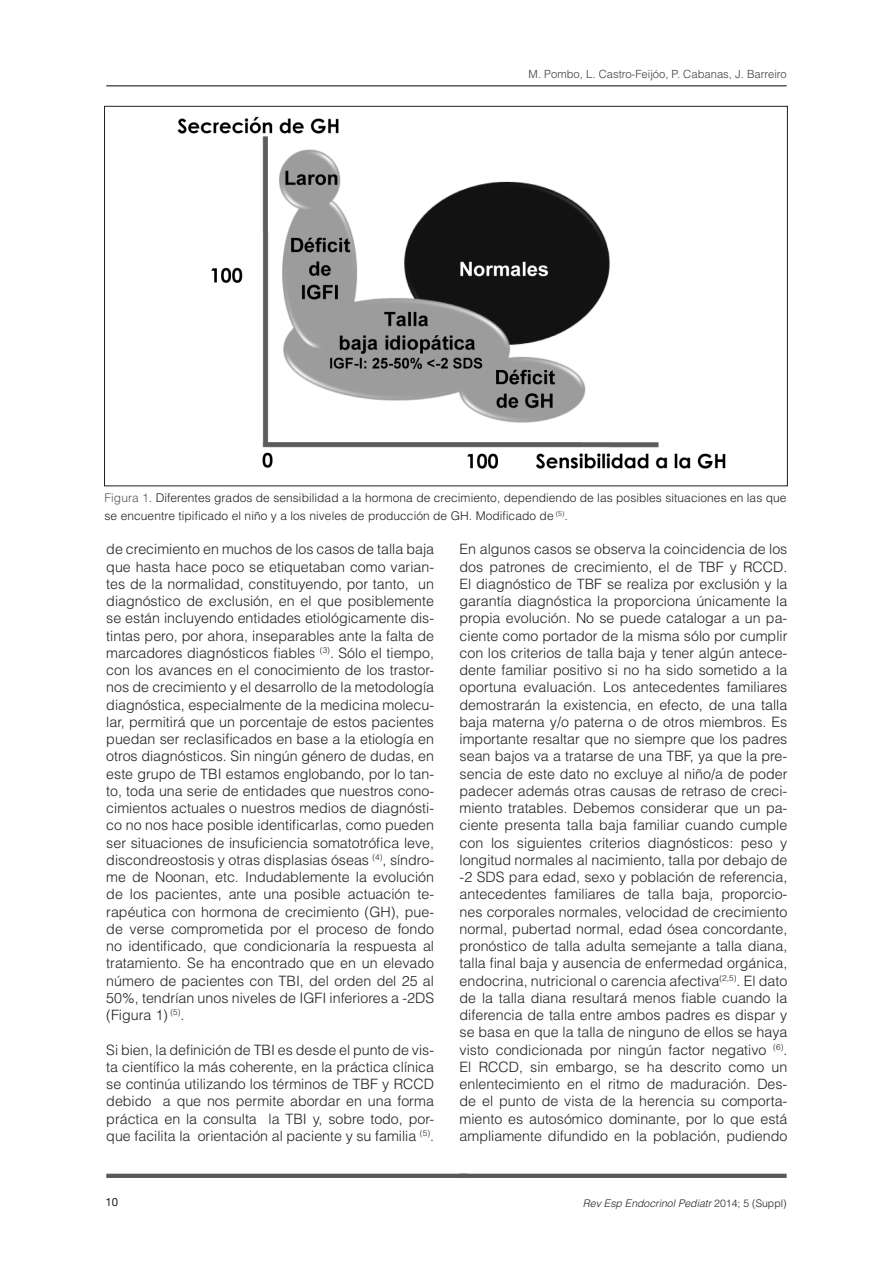
<style>
.page{position:relative;width:893px;height:1263px;background:#fff}
.page>*{position:absolute;margin:0;border:0;box-sizing:border-box;transform-origin:0 0}
.text_comu{font:300 14.25px/17.2px "Helvetica";color:#231f20;text-align:justify}
.t1{font:300 12px/17.2px "Helvetica";letter-spacing:.005em;color:#231f20}
.t2{font:11.4px "Helvetica Neue";color:#231f20}
.t3{font:300 11.25px "Helvetica";color:#3e3e3f}
.t4{font:italic 300 10.5px "Helvetica";color:#231f20}
.s1{color:#57585a}
.s2{font-style:normal}
</style>
<div class="page">
<hr style="left:106px;top:1174px;width:362px;height:4px;background:#57585a">
<hr style="left:459px;top:1174px;width:328px;height:4px;background:#57585a">
<hr style="left:106px;top:85px;width:681px;height:2px;background:#57585a">
<img style="left:177px;top:116px;width:549px;height:353px">
<p class="t3" style="left:529px;top:67px;width:260px">M. Pombo, L. Castro-Feijóo, P. Cabanas, J. Barreiro</p>
<p class="t1" style="left:105px;top:489px;width:684px"><span class="s1">Figura 1</span>. Diferentes grados de sensibilidad a la hormona de crecimiento, dependiendo de las posibles situaciones en las que se encuentre tipificado el niño y a los niveles de producción de GH. Modificado de <sup>(5)</sup>.</p>
<p class="text_comu" style="left:106px;top:540px;width:329px">de crecimiento en muchos de los casos de talla baja que hasta hace poco se etiquetaban como varian&shy;tes de la normalidad, constituyendo, por tanto, un diagnóstico de exclusión, en el que posiblemente se están incluyendo entidades etiológicamente dis&shy;tintas pero, por ahora, inseparables ante la falta de marcadores diagnósticos fiables <sup>(3)</sup>. Sólo el tiempo, con los avances en el conocimiento de los trastor&shy;nos de crecimiento y el desarrollo de la metodología diagnóstica, especialmente de la medicina molecu&shy;lar, permitirá que un porcentaje de estos pacientes puedan ser reclasificados en base a la etiología en otros diagnósticos. Sin ningún género de dudas, en este grupo de TBI estamos englobando, por lo tan&shy;to, toda una serie de entidades que nuestros cono&shy;cimientos actuales o nuestros medios de diagnósti&shy;co no nos hace posible identificarlas, como pueden ser situaciones de insuficiencia somatotrófica leve, discondreostosis y otras displasias óseas <sup>(4)</sup>, síndro&shy;me de Noonan, etc. Indudablemente la evolución de los pacientes, ante una posible actuación te&shy;rapéutica con hormona de crecimiento (GH), pue&shy;de verse comprometida por el proceso de fondo no identificado, que condicionaría la respuesta al tratamiento. Se ha encontrado que en un elevado número de pacientes con TBI, del orden del 25 al 50%, tendrían unos niveles de IGFI inferiores a -2DS (Figura 1) <sup>(5)</sup>.</p>
<p class="text_comu" style="left:106px;top:1041px;width:329px">Si bien, la definición de TBI es desde el punto de vis&shy;ta científico la más coherente, en la práctica clínica se continúa utilizando los términos de TBF y RCCD debido a que nos permite abordar en una forma práctica en la consulta la TBI y, sobre todo, por&shy;que facilita la orientación al paciente y su familia <sup>(5)</sup>.</p>
<p class="text_comu" style="left:460px;top:540px;width:329px">En algunos casos se observa la coincidencia de los dos patrones de crecimiento, el de TBF y RCCD.<br>El diagnóstico de TBF se realiza por exclusión y la garantía diagnóstica la proporciona únicamente la propia evolución. No se puede catalogar a un pa&shy;ciente como portador de la misma sólo por cumplir con los criterios de talla baja y tener algún antece&shy;dente familiar positivo si no ha sido sometido a la oportuna evaluación. Los antecedentes familiares demostrarán la existencia, en efecto, de una talla baja materna y/o paterna o de otros miembros. Es importante resaltar que no siempre que los padres sean bajos va a tratarse de una TBF, ya que la pre&shy;sencia de este dato no excluye al niño/a de poder padecer además otras causas de retraso de creci&shy;miento tratables. Debemos considerar que un pa&shy;ciente presenta talla baja familiar cuando cumple con los siguientes criterios diagnósticos: peso y longitud normales al nacimiento, talla por debajo de -2 SDS para edad, sexo y población de referencia, antecedentes familiares de talla baja, proporcio&shy;nes corporales normales, velocidad de crecimiento normal, pubertad normal, edad ósea concordante, pronóstico de talla adulta semejante a talla diana, talla final baja y ausencia de enfermedad orgánica, endocrina, nutricional o carencia afectiva<sup>(2,5)</sup>. El dato de la talla diana resultará menos fiable cuando la diferencia de talla entre ambos padres es dispar y se basa en que la talla de ninguno de ellos se haya visto condicionada por ningún factor negativo <sup>(6)</sup>.<br>El RCCD, sin embargo, se ha descrito como un enlentecimiento en el ritmo de maduración. Des&shy;de el punto de vista de la herencia su comporta&shy;miento es autosómico dominante, por lo que está ampliamente difundido en la población, pudiendo</p>
<p class="t2" style="left:106px;top:1194px;width:14px">10</p>
<p class="t4" style="left:583px;top:1197px;width:205px">Rev Esp Endocrinol Pediatr <span class="s2">2014; 5 (Suppl)</span></p>
</div>
